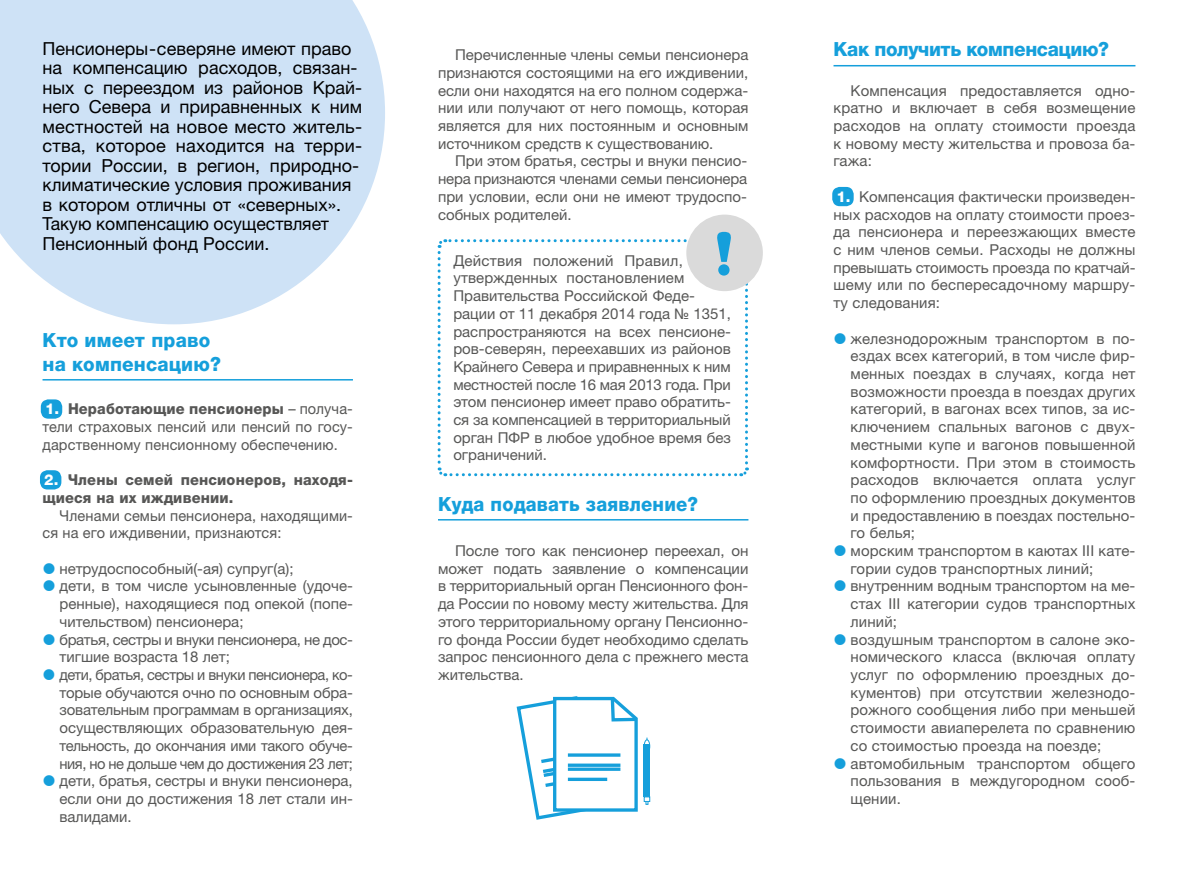
<style>
.page{position:relative;width:1178px;height:872px;background:#fff}
.page>*{position:absolute;margin:0;border:0;box-sizing:border-box;transform-origin:0 0}
.t1{font:54px "Adamant C";color:#159fdb}
.t2{font:800 19.5px/23.4px "Helvetica Neue LTW1 G";letter-spacing:.01em;color:#159fdb}
.t3{font:800 19.5px "Helvetica Neue LTW1 G";letter-spacing:-.02em;color:#159fdb}
.t4{font:800 19.5px "Helvetica Neue LTW1 G";letter-spacing:.01em;color:#159fdb;scale:.94 1}
.t5{font:18px/19.5px "Helvetica Neue LTW1 G";color:#000}
.t6{font:15px/17.7px "Helvetica Neue LTW1 G";color:#575756;text-align:justify}
.t7{font:800 15px/17.7px "Helvetica Neue LTW1 G";letter-spacing:.01em;color:#575756}
.t8{font:800 15px "Helvetica Neue LTW1 G";color:#fff}
.s1{font-weight:800}
</style>
<div class="page">
<svg style="left:0;top:0;width:385px;height:324px;fill:#cee2f6"></svg>
<hr style="left:43px;top:379px;width:310px;height:1px;background:#159fdb">
<div style="left:41px;top:399px;width:21px;height:20px;background:#159fdb;border-radius:8px"></div>
<div style="left:40px;top:470px;width:21px;height:19px;background:#159fdb;border-radius:8px"></div>
<hr style="left:833px;top:65px;width:302px;height:1px;background:#159fdb">
<svg style="left:836px;top:186px;width:18px;height:21px"></svg>
<div style="left:832px;top:187px;width:22px;height:19px;background:#159fdb;border-radius:8px"></div>
<svg style="left:437px;top:239px;width:312px;height:238px"></svg>
<div style="left:686px;top:215px;width:77px;height:76px;background:#dadada;border-radius:50%"></div>
<hr style="left:438px;top:519px;width:310px;height:1px;background:#159fdb">
<svg style="left:516px;top:696px;width:134px;height:124px"></svg>
<p class="t5" style="left:43px;top:39px;width:321px">Пенсионеры-северяне имеют право на компенсацию расходов, связан&shy;ных с переездом из районов Край&shy;него Севера и приравненных к ним местностей на новое место житель&shy;ства, которое находится на терри&shy;тории России, в регион, природно&shy;климатические условия проживания в котором отличны от «северных».<br>Такую компенсацию осуществляет<br>Пенсионный фонд России.</p>
<h2 class="t2" style="left:43px;top:328px;width:180px">Кто имеет право на компенсацию?</h2>
<p class="t6" style="left:43px;top:400px;width:312px;text-indent:26px"><span class="s1">Неработающие пенсионеры</span> – получа&shy;тели страховых пенсий или пенсий по госу&shy;дарственному пенсионному обеспечению.</p>
<p class="t7" style="left:43px;top:471px;width:312px;text-indent:26px">Члены семей пенсионеров, находя&shy;щиеся на их иждивении.</p>
<p class="t6" style="left:43px;top:506px;width:312px;text-indent:17px">Членами семьи пенсионера, находящими&shy;ся на его иждивении, признаются:</p>
<p class="t6" style="left:60px;top:559px;width:295px;text-align:left">нетрудоспособный(-ая) супруг(а);<br>дети, в том числе усыновленные (удоче&shy;ренные), находящиеся под опекой (попе&shy;чительством) пенсионера;<br>братья, сестры и внуки пенсионера, не дос&shy;тигшие возраста 18 лет;<br>дети, братья, сестры и внуки пенсионера, ко&shy;торые обучаются очно по основным обра&shy;зовательным программам в организациях, осуществляющих образовательную дея&shy;тельность, до окончания ими такого обуче&shy;ния, но не дольше чем до достижения 23 лет; дети, братья, сестры и внуки пенсионера, если они до достижения 18 лет стали ин&shy;валидами.</p>
<p class="t8" style="left:45px;top:400px;width:16px">1.</p>
<p class="t8" style="left:44px;top:471px;width:16px">2.</p>
<p class="t6" style="left:438px;top:46px;width:312px;text-indent:17px">Перечисленные члены семьи пенсионера признаются состоящими на его иждивении, если они находятся на его полном содержа&shy;нии или получают от него помощь, которая является для них постоянным и основным источником средств к существованию.</p>
<p class="t6" style="left:438px;top:152px;width:311px;text-indent:17px">При этом братья, сестры и внуки пенсио&shy;нера признаются членами семьи пенсионера при условии, если они не имеют трудоспо&shy;собных родителей.</p>
<h1 class="t1" style="left:713px;top:221px;width:23px">!</h1>
<p class="t6" style="left:453px;top:251px;width:279px;text-align:left">Действия положений Правил, утвержденных постановлением Правительства Российской Феде&shy;рации от 11 декабря 2014 года № 1351, распространяются на всех пенсионе&shy;ров-северян, переехавших из районов Крайнего Севера и приравненных к ним местностей после 16 мая 2013 года. При этом пенсионер имеет право обратить&shy;ся за компенсацией в территориальный орган ПФР в любое удобное время без ограничений.</p>
<h2 class="t4" style="left:438px;top:492px;width:278px">Куда подавать заявление?</h2>
<p class="t6" style="left:438px;top:542px;width:312px;text-indent:17px">После того как пенсионер переехал, он может подать заявление о компенсации в территориальный орган Пенсионного фон&shy;да России по новому месту жительства. Для этого территориальному органу Пенсионно&shy;го фонда России будет необходимо сделать запрос пенсионного дела с прежнего места жительства.</p>
<h2 class="t3" style="left:833px;top:38px;width:277px">Как получить компенсацию?</h2>
<p class="t6" style="left:833px;top:81px;width:303px;text-indent:17px">Компенсация предоставляется одно&shy;кратно и включает в себя возмещение расходов на оплату стоимости проезда к новому месту жительства и провоза ба&shy;гажа:</p>
<p class="t6" style="left:833px;top:188px;width:304px;text-indent:26px">Компенсация фактически произведен&shy;ных расходов на оплату стоимости проез&shy;да пенсионера и переезжающих вместе с ним членов семьи. Расходы не должны превышать стоимость проезда по кратчай&shy;шему или по беспересадочному маршру&shy;ту следования:</p>
<p class="t6" style="left:850px;top:329px;width:286px;text-align:left">железнодорожным транспортом в по&shy;ездах всех категорий, в том числе фир&shy;менных поездах в случаях, когда нет возможности проезда в поездах других категорий, в вагонах всех типов, за ис&shy;ключением спальных вагонов с двух&shy;местными купе и вагонов повышенной комфортности. При этом в стоимость расходов включается оплата услуг по оформлению проездных документов и предоставлению в поездах постельно&shy;го белья;<br>морским транспортом в каютах III кате&shy;гории судов транспортных линий; внутренним водным транспортом на ме&shy;стах III категории судов транспортных линий;<br>воздушным транспортом в салоне эко&shy;номического класса (включая оплату услуг по оформлению проездных до&shy;кументов) при отсутствии железнодо&shy;рожного сообщения либо при меньшей стоимости авиаперелета по сравнению со стоимостью проезда на поезде; автомобильным транспортом общего пользования в междугородном сооб&shy;щении.</p>
<p class="t8" style="left:836px;top:188px;width:16px">1.</p>
</div>
